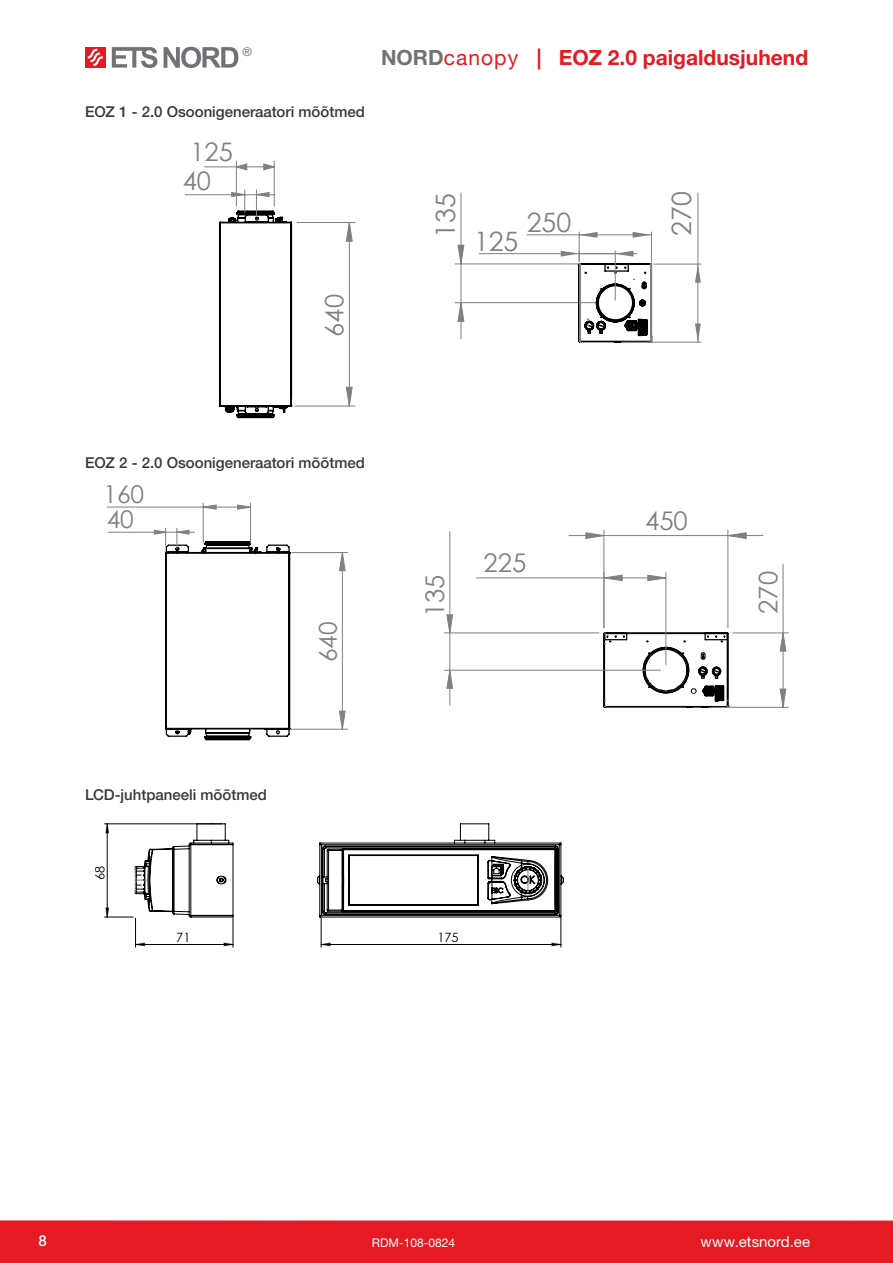
<style>
.page{position:relative;width:893px;height:1263px;background:#fff}
.page>*{position:absolute;margin:0;border:0;box-sizing:border-box;transform-origin:0 0}
.t1{font:26.7px "Century Gothic";color:#808080}
.t2{font:25.65px "Century Gothic";color:#808080}
.t3{font:25.5px "Century Gothic";color:#808080}
.t4{font:24.6px/25.2px "Century Gothic";color:#808080}
.t5{font:700 21px "Helvetica Neue LTW1 G";color:#e51a23}
.Näidis{font:500 15px "Helvetica Neue LTW1 G";color:#383839}
.t6{font:15px "Helvetica Neue LTW1 G";color:#fff}
.t7{font:500 15px "Helvetica Neue LTW1 G";color:#fff}
.t8{font:12.75px "Century Gothic";color:#000}
.t9{font:12px "Helvetica Neue LTW1 G";color:#fff}
.t10{font:12px "Helvetica Neue LTW1 G";color:#737272}
.s1{color:#727272}
.s2{font-weight:400}
</style>
<div class="page">
<div style="left:0;top:1220px;width:893px;height:43px;background:#e51a23"></div>
<div style="left:85px;top:47px;width:21px;height:21px;background:#e51a23"></div>
<svg style="left:112px;top:47px;width:45px;height:21px"></svg>
<svg style="left:164px;top:47px;width:74px;height:21px"></svg>
<svg style="left:88px;top:49px;width:15px;height:17px"></svg>
<hr style="left:697px;top:193px;width:1px;height:71px;background:#808080">
<hr style="left:297px;top:222px;width:58px;height:1px;background:#808080">
<hr style="left:295px;top:406px;width:60px;height:1px;background:#808080">
<svg style="left:345px;top:223px;width:8px;height:184px"></svg>
<svg style="left:695px;top:323px;width:6px;height:19px"></svg>
<svg style="left:695px;top:265px;width:6px;height:18px"></svg>
<hr style="left:460px;top:303px;width:1px;height:36px;background:#808080">
<hr style="left:460px;top:264px;width:1px;height:39px;background:#808080">
<hr style="left:460px;top:193px;width:1px;height:71px;background:#808080">
<hr style="left:455px;top:263px;width:161px;height:1px;background:#808080">
<svg style="left:457px;top:303px;width:8px;height:19px"></svg>
<svg style="left:457px;top:244px;width:8px;height:21px"></svg>
<hr style="left:455px;top:302px;width:160px;height:1px;background:#808080">
<hr style="left:274px;top:161px;width:1px;height:45px;background:#808080">
<hr style="left:236px;top:161px;width:1px;height:45px;background:#808080">
<hr style="left:205px;top:166px;width:31px;height:1px;background:#808080">
<hr style="left:697px;top:264px;width:1px;height:78px;background:#808080">
<hr style="left:622px;top:342px;width:79px;height:1px;background:#808080">
<hr style="left:654px;top:264px;width:47px;height:1px;background:#808080">
<hr style="left:479px;top:253px;width:158px;height:1px;background:#808080">
<hr style="left:527px;top:234px;width:52px;height:1px;background:#808080">
<svg style="left:235px;top:163px;width:40px;height:8px"></svg>
<svg style="left:561px;top:232px;width:92px;height:111px"></svg>
<hr style="left:185px;top:194px;width:60px;height:1px;background:#808080">
<svg style="left:218px;top:190px;width:75px;height:229px"></svg>
<hr style="left:627px;top:633px;width:78px;height:1px;background:#000">
<hr style="left:604px;top:632px;width:123px;height:1px;background:#000">
<hr style="left:604px;top:706px;width:123px;height:1px;background:#000">
<hr style="left:603px;top:633px;width:2px;height:73px;background:#000">
<hr style="left:449px;top:670px;width:1px;height:35px;background:#808080">
<hr style="left:449px;top:633px;width:1px;height:37px;background:#808080">
<hr style="left:449px;top:532px;width:1px;height:101px;background:#808080">
<hr style="left:444px;top:632px;width:155px;height:1px;background:#808080">
<hr style="left:783px;top:633px;width:1px;height:74px;background:#808080">
<hr style="left:783px;top:564px;width:1px;height:69px;background:#808080">
<hr style="left:712px;top:707px;width:76px;height:1px;background:#808080">
<hr style="left:733px;top:632px;width:55px;height:1px;background:#808080">
<hr style="left:292px;top:552px;width:56px;height:1px;background:#808080">
<hr style="left:290px;top:729px;width:58px;height:1px;background:#808080">
<hr style="left:476px;top:577px;width:128px;height:1px;background:#808080">
<hr style="left:728px;top:535px;width:35px;height:1px;background:#808080">
<hr style="left:569px;top:535px;width:35px;height:1px;background:#808080">
<hr style="left:727px;top:530px;width:1px;height:98px;background:#808080">
<hr style="left:603px;top:530px;width:1px;height:98px;background:#808080">
<svg style="left:603px;top:700px;width:3px;height:8px"></svg>
<svg style="left:603px;top:632px;width:24px;height:12px"></svg>
<svg style="left:446px;top:669px;width:8px;height:20px"></svg>
<svg style="left:446px;top:614px;width:8px;height:20px"></svg>
<svg style="left:779px;top:688px;width:8px;height:20px"></svg>
<svg style="left:779px;top:632px;width:8px;height:20px"></svg>
<svg style="left:338px;top:553px;width:8px;height:177px"></svg>
<svg style="left:585px;top:532px;width:162px;height:50px"></svg>
<hr style="left:444px;top:670px;width:216px;height:1px;background:#808080">
<hr style="left:665px;top:572px;width:1px;height:92px;background:#808080">
<hr style="left:250px;top:503px;width:1px;height:40px;background:#808080">
<hr style="left:203px;top:503px;width:1px;height:40px;background:#808080">
<hr style="left:107px;top:507px;width:96px;height:1px;background:#808080">
<hr style="left:108px;top:532px;width:58px;height:1px;background:#808080">
<svg style="left:153px;top:528px;width:138px;height:213px"></svg>
<svg style="left:202px;top:504px;width:48px;height:6px"></svg>
<svg style="left:642px;top:631px;width:87px;height:77px"></svg>
<svg style="left:104px;top:823px;width:130px;height:124px"></svg>
<svg style="left:317px;top:823px;width:247px;height:124px"></svg>
<p class="t10" style="left:242px;top:44px;width:11px">®</p>
<p class="Näidis" style="left:85px;top:103px;width:281px">EOZ 1 - 2.0 Osoonigeneraatori mõõtmed</p>
<h3 class="t3" style="left:191px;top:134px;width:44px">125</h3>
<h3 class="t3" style="left:183px;top:163px;width:30px">40</h3>
<h3 class="t3" style="left:316px;top:337px;width:44px;rotate:-90deg">640</h3>
<h3 class="t5" style="left:381px;top:44px;width:429px"><span class="s1">NORD</span><span class="s2">canopy</span> | EOZ 2.0 paigaldusjuhend</h3>
<h1 class="t1" style="left:427px;top:238px;width:46px;rotate:-90deg">135</h1>
<h1 class="t1" style="left:474px;top:222px;width:46px">125</h1>
<h1 class="t1" style="left:527px;top:204px;width:46px">250</h1>
<h1 class="t1" style="left:663px;top:236px;width:46px;rotate:-90deg">270</h1>
<p class="Näidis" style="left:85px;top:453px;width:281px">EOZ 2 - 2.0 Osoonigeneraatori mõõtmed</p>
<h3 class="t4" style="left:103px;top:481px;width:42px">160<br>40</h3>
<h3 class="t4" style="left:315px;top:662px;width:42px;rotate:-90deg">640</h3>
<h2 class="t2" style="left:417px;top:617px;width:44px;rotate:-90deg">135</h2>
<h2 class="t2" style="left:484px;top:545px;width:44px">225</h2>
<h2 class="t2" style="left:645px;top:503px;width:44px">450</h2>
<h2 class="t2" style="left:750px;top:614px;width:44px;rotate:-90deg">270</h2>
<p class="Näidis" style="left:85px;top:786px;width:183px">LCD-juhtpaneeli mõõtmed</p>
<p class="t8" style="left:91px;top:880px;width:16px;rotate:-90deg">68</p>
<p class="t8" style="left:176px;top:928px;width:16px">71</p>
<p class="t8" style="left:437px;top:928px;width:23px">175</p>
<p class="t7" style="left:38px;top:1232px;width:10px">8</p>
<p class="t9" style="left:372px;top:1235px;width:85px">RDM-108-0824</p>
<p class="t6" style="left:701px;top:1232px;width:111px">www.etsnord.ee</p>
</div>
